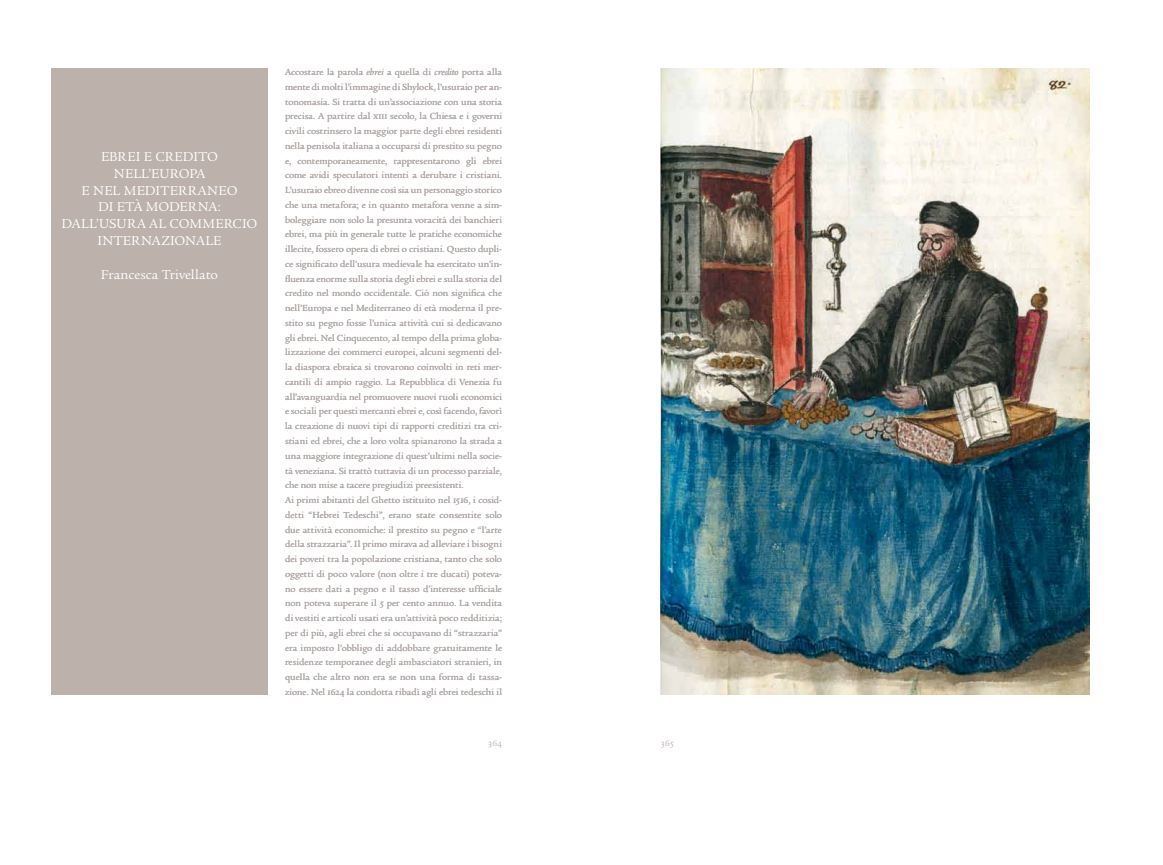
<style>
.page{position:relative;width:1163px;height:865px;background:#fff}
.page>*{position:absolute;margin:0;border:0;box-sizing:border-box;transform-origin:0 0}
.t1{font:14px "Legacy Ser ITC Book OS";color:#fff}
.t2{font:14px/16.8px "Legacy Ser ITC Book OS";letter-spacing:.02em;color:#fff}
.t3{font:14px/16.8px "Legacy Ser ITC Book OS";letter-spacing:.045em;color:#fff}
.t4{font:9.6px/14.8px "Legacy Ser ITC Book OS";color:#87888a}
.t5{font:9.6px "Legacy Ser ITC Book OS";letter-spacing:.015em;color:#bcb1ab}
.s1{font-family:"Legacy Ser ITC Book Ital OS"}
.s2{font-family:"Legacy Ser ITC Book SC"}
</style>
<div class="page">
<div style="left:51px;top:68px;width:217px;height:626px;background:#bcb1ab"></div>
<img style="left:660px;top:68px;width:429px;height:626px">
<h1 class="t3" style="left:114px;top:148px;width:106px;text-indent:-13px">Ebrei e credito nell</h1>
<h1 class="t1" style="left:148px;top:165px;width:50px">’Europa</h1>
<h1 class="t1" style="left:81px;top:182px;width:22px">e nel</h1>
<h1 class="t1" style="left:124px;top:182px;width:85px">Mediterrane</h1>
<h1 class="t1" style="left:227px;top:182px;width:12px">o</h1>
<h1 class="t2" style="left:62px;top:199px;width:161px;text-indent:37px">di età moderna: dall’usura al comme</h1>
<h1 class="t1" style="left:224px;top:216px;width:35px">rcio</h1>
<h1 class="t1" style="left:97px;top:233px;width:10px">inte</h1>
<h1 class="t1" style="left:131px;top:233px;width:20px">rnazi</h1>
<h1 class="t1" style="left:175px;top:233px;width:21px">onale</h1>
<h1 class="t1" style="left:101px;top:266px;width:119px">Francesca Trivellato</h1>
<p class="t4" style="left:285px;top:65px;width:218px">Accostare la parola <span class="s1">ebrei</span> a quella di <span class="s1">credito</span> porta alla mente di molti l’immagine di Shylock, l’usuraio per an&shy;tonomasia. Si tratta di un’associazione con una storia precisa. A partire dal <span class="s2">xiii</span> secolo, la Chiesa e i governi civili costrinsero la maggior parte degli ebrei residenti nella penisola italiana a occuparsi di prestito su pegno e, contemporaneamente, rappresentarono gli ebrei come avidi speculatori intenti a derubare i cristiani.<br>L’usuraio ebreo divenne così sia un personaggio storico che una metafora; e in quanto metafora venne a sim&shy;boleggiare non solo la presunta voracità dei banchieri ebrei, ma più in generale tutte le pratiche economiche illecite, fossero opera di ebrei o cristiani. Questo dupli&shy;ce significato dell’usura medievale ha esercitato un’in&shy;fluenza enorme sulla storia degli ebrei e sulla storia del credito nel mondo occidentale. Ciò non significa che nell’Europa e nel Mediterraneo di età moderna il pre&shy;stito su pegno fosse l’unica attività cui si dedicavano gli ebrei. Nel Cinquecento, al tempo della prima globa&shy;lizzazione dei commerci europei, alcuni segmenti del&shy;la diaspora ebraica si trovarono coinvolti in reti mer&shy;cantili di ampio raggio. La Repubblica di Venezia fu all’avanguardia nel promuovere nuovi ruoli economici e sociali per questi mercanti ebrei e, così facendo, favorì la creazione di nuovi tipi di rapporti creditizi tra cri&shy;stiani ed ebrei, che a loro volta spianarono la strada a una maggiore integrazione di quest’ultimi nella socie&shy;tà veneziana. Si trattò tuttavia di un processo parziale, che non mise a tacere pregiudizi preesistenti.<br>Ai primi abitanti del Ghetto istituito nel 1516, i cosid&shy;detti “Hebrei Tedeschi”, erano state consentite solo due attività economiche: il prestito su pegno e “l’arte della strazzaria”. Il primo mirava ad alleviare i bisogni dei poveri tra la popolazione cristiana, tanto che solo oggetti di poco valore (non oltre i tre ducati) poteva&shy;no essere dati a pegno e il tasso d’interesse ufficiale non poteva superare il 5 per cento annuo. La vendita di vestiti e articoli usati era un’attività poco redditizia; per di più, agli ebrei che si occupavano di “strazzaria” era imposto l’obbligo di addobbare gratuitamente le residenze temporanee degli ambasciatori stranieri, in quella che altro non era se non una forma di tassa&shy;zione. Nel 1624 la condotta ribadì agli ebrei tedeschi il</p>
<p class="t5" style="left:488px;top:737px;width:15px">364</p>
<p class="t5" style="left:660px;top:737px;width:14px">365</p>
</div>
